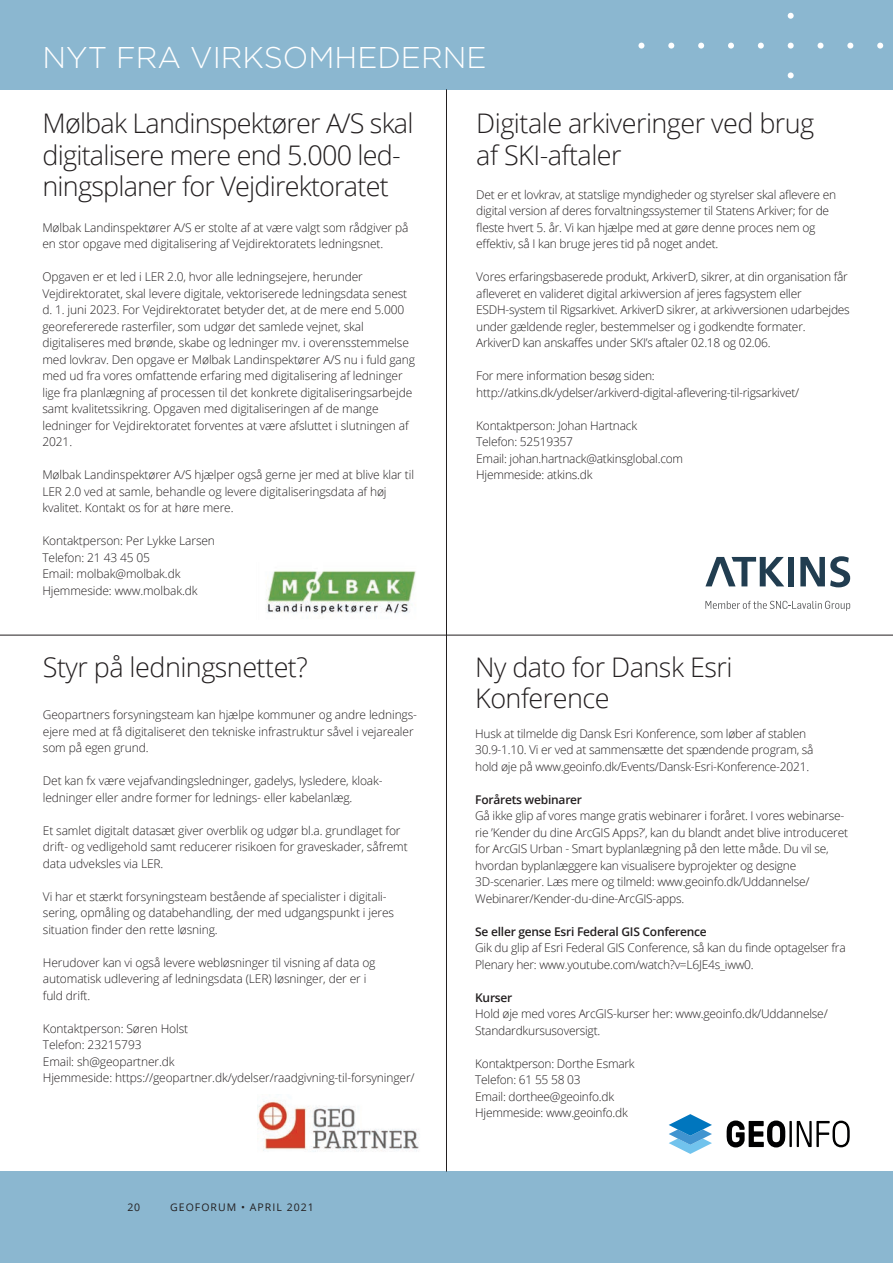
<style>
.page{position:relative;width:893px;height:1263px;background:#fff}
.page>*{position:absolute;margin:0;border:0;box-sizing:border-box;transform-origin:0 0}
.t1{font:300 30px "Gotham";color:#fff}
.t2{font:300 27px/31.5px "Open Sans";letter-spacing:-.02em;color:#231f20}
.t3{font:300 12px/16.5px "Open Sans";letter-spacing:-.01em;color:#231f20}
.t4{font:600 12px "Open Sans";letter-spacing:-.02em;color:#231f20}
.t5{font:10.5px "Open Sans";letter-spacing:.1em;color:#231f20}
</style>
<div class="page">
<div style="left:0;top:1171px;width:893px;height:92px;background:#8bb7d0"></div>
<div style="left:0;top:0;width:893px;height:89px;background:#8bb7d0"></div>
<svg style="left:638px;top:43px;width:6px;height:6px"></svg>
<svg style="left:668px;top:43px;width:6px;height:6px"></svg>
<svg style="left:698px;top:43px;width:6px;height:6px"></svg>
<svg style="left:728px;top:43px;width:6px;height:6px"></svg>
<svg style="left:758px;top:43px;width:6px;height:6px"></svg>
<svg style="left:788px;top:43px;width:6px;height:6px"></svg>
<svg style="left:817px;top:43px;width:6px;height:6px"></svg>
<svg style="left:847px;top:43px;width:6px;height:6px"></svg>
<svg style="left:877px;top:43px;width:6px;height:6px"></svg>
<svg style="left:788px;top:72px;width:6px;height:6px"></svg>
<svg style="left:788px;top:13px;width:6px;height:6px"></svg>
<hr style="left:446px;top:89px;width:1px;height:1082px;background:#231f20">
<hr style="left:0;top:635px;width:893px;height:1px;background:#231f20">
<img style="left:266px;top:571px;width:150px;height:44px">
<svg style="left:705px;top:601px;width:145px;height:10px"></svg>
<svg style="left:705px;top:557px;width:79px;height:29px"></svg>
<div style="left:788px;top:557px;width:6px;height:29px;background:#213d50"></div>
<svg style="left:800px;top:556px;width:50px;height:31px"></svg>
<img style="left:258px;top:1100px;width:161px;height:52px">
<svg style="left:726px;top:1120px;width:59px;height:27px"></svg>
<hr style="left:789px;top:1121px;width:3px;height:26px;background:#000001">
<svg style="left:797px;top:1121px;width:53px;height:26px"></svg>
<svg style="left:669px;top:1114px;width:43px;height:40px"></svg>
<h1 class="t1" style="left:43px;top:37px;width:445px">NYT FRA VIRKSOMHEDERNE</h1>
<h2 class="t2" style="left:43px;top:107px;width:373px">Mølbak Landinspektører A/S skal digitalisere mere end 5.000 led&shy;ningsplaner for Vejdirektoratet</h2>
<p class="t3" style="left:42px;top:219px;width:368px">Mølbak Landinspektører A/S er stolte af at være valgt som rådgiver på en stor opgave med digitalisering af Vejdirektoratets ledningsnet.</p>
<p class="t3" style="left:42px;top:268px;width:374px">Opgaven er et led i LER 2.0, hvor alle ledningsejere, herunder Vejdirektoratet, skal levere digitale, vektoriserede ledningsdata senest d. 1. juni 2023. For Vejdirektoratet betyder det, at de mere end 5.000 georefererede rasterfiler, som udgør det samlede vejnet, skal digitaliseres med brønde, skabe og ledninger mv. i overensstemmelse med lovkrav. Den opgave er Mølbak Landinspektører A/S nu i fuld gang med ud fra vores omfattende erfaring med digitalisering af ledninger lige fra planlægning af processen til det konkrete digitaliseringsarbejde samt kvalitetssikring. Opgaven med digitaliseringen af de mange ledninger for Vejdirektoratet forventes at være afsluttet i slutningen af 2021.</p>
<p class="t3" style="left:42px;top:466px;width:373px">Mølbak Landinspektører A/S hjælper også gerne jer med at blive klar til<br>LER 2.0 ved at samle, behandle og levere digitaliseringsdata af høj kvalitet. Kontakt os for at høre mere.</p>
<p class="t3" style="left:42px;top:532px;width:174px">Kontaktperson: Per Lykke Larsen<br>Telefon: 21 43 45 05<br>Email: molbak@molbak.dk<br>Hjemmeside: www.molbak.dk</p>
<h2 class="t2" style="left:476px;top:107px;width:340px">Digitale arkiveringer ved brug af SKI-aftaler</h2>
<p class="t3" style="left:476px;top:186px;width:362px">Det er et lovkrav, at statslige myndigheder og styrelser skal aflevere en digital version af deres forvaltningssystemer til Statens Arkiver; for de fleste hvert 5. år. Vi kan hjælpe med at gøre denne proces nem og effektiv, så I kan bruge jeres tid på noget andet.</p>
<p class="t3" style="left:476px;top:268px;width:375px">Vores erfaringsbaserede produkt, ArkiverD, sikrer, at din organisation får afleveret en valideret digital arkivversion af jeres fagsystem eller ESDH-system til Rigsarkivet. ArkiverD sikrer, at arkivversionen udarbejdes under gældende regler, bestemmelser og i godkendte formater.<br>ArkiverD kan anskaffes under SKI’s aftaler 02.18 og 02.06.</p>
<p class="t3" style="left:476px;top:367px;width:324px">For mere information besøg siden: http://atkins.dk/ydelser/arkiverd-digital-aflevering-til-rigsarkivet/</p>
<p class="t3" style="left:476px;top:417px;width:208px">Kontaktperson: Johan Hartnack<br>Telefon: 52519357<br>Email: johan.hartnack@atkinsglobal.com<br>Hjemmeside: atkins.dk</p>
<h2 class="t2" style="left:43px;top:650px;width:266px">Styr på ledningsnettet?</h2>
<h2 class="t2" style="left:475px;top:650px;width:259px">Ny dato for Dansk Esri<br>Konference</h2>
<p class="t3" style="left:475px;top:725px;width:340px">Husk at tilmelde dig Dansk Esri Konference, som løber af stablen<br>30.9-1.10. Vi er ved at sammensætte det spændende program, så hold øje på www.geoinfo.dk/Events/Dansk-Esri-Konference-2021.</p>
<p class="t4" style="left:475px;top:791px;width:108px">Forårets webinarer</p>
<p class="t3" style="left:475px;top:807px;width:374px">Gå ikke glip af vores mange gratis webinarer i foråret. I vores webinarse&shy;rie ’Kender du dine ArcGIS Apps?’, kan du blandt andet blive introduceret for ArcGIS Urban - Smart byplanlægning på den lette måde. Du vil se, hvordan byplanlæggere kan visualisere byprojekter og designe 3D-scenarier. Læs mere og tilmeld: www.geoinfo.dk/Uddannelse/ Webinarer/Kender-du-dine-ArcGIS-apps.</p>
<p class="t4" style="left:475px;top:923px;width:233px">Se eller gense Esri Federal GIS Conference</p>
<p class="t3" style="left:475px;top:939px;width:372px">Gik du glip af Esri Federal GIS Conference, så kan du finde optagelser fra<br>Plenary her: www.youtube.com/watch?v=L6JE4s_iww0.</p>
<p class="t4" style="left:475px;top:989px;width:39px">Kurser</p>
<p class="t3" style="left:475px;top:1005px;width:354px">Hold øje med vores ArcGIS-kurser her: www.geoinfo.dk/Uddannelse/<br>Standardkursusoversigt.</p>
<p class="t3" style="left:475px;top:1055px;width:161px">Kontaktperson: Dorthe Esmark<br>Telefon: 61 55 58 03<br>Email: dorthee@geoinfo.dk<br>Hjemmeside: www.geoinfo.dk</p>
<p class="t3" style="left:43px;top:706px;width:376px">Geopartners forsyningsteam kan hjælpe kommuner og andre lednings&shy;ejere med at få digitaliseret den tekniske infrastruktur såvel i vejarealer som på egen grund.</p>
<p class="t3" style="left:43px;top:772px;width:340px">Det kan fx være vejafvandingsledninger, gadelys, lysledere, kloak&shy;ledninger eller andre former for lednings- eller kabelanlæg.</p>
<p class="t3" style="left:43px;top:822px;width:366px">Et samlet digitalt datasæt giver overblik og udgør bl.a. grundlaget for drift- og vedligehold samt reducerer risikoen for graveskader, såfremt data udveksles via LER.</p>
<p class="t3" style="left:43px;top:888px;width:353px">Vi har et stærkt forsyningsteam bestående af specialister i digitali&shy;sering, opmåling og databehandling, der med udgangspunkt i jeres situation finder den rette løsning.</p>
<p class="t3" style="left:43px;top:954px;width:334px">Herudover kan vi også levere webløsninger til visning af data og automatisk udlevering af ledningsdata (LER) løsninger, der er i fuld drift.</p>
<p class="t3" style="left:43px;top:1020px;width:373px">Kontaktperson: Søren Holst<br>Telefon: 23215793<br>Email: sh@geopartner.dk<br>Hjemmeside: https://geopartner.dk/ydelser/raadgivning-til-forsyninger/</p>
<p class="t5" style="left:128px;top:1200px;width:14px">20</p>
<p class="t5" style="left:170px;top:1200px;width:145px">GEOFORUM • APRIL 2021</p>
</div>
